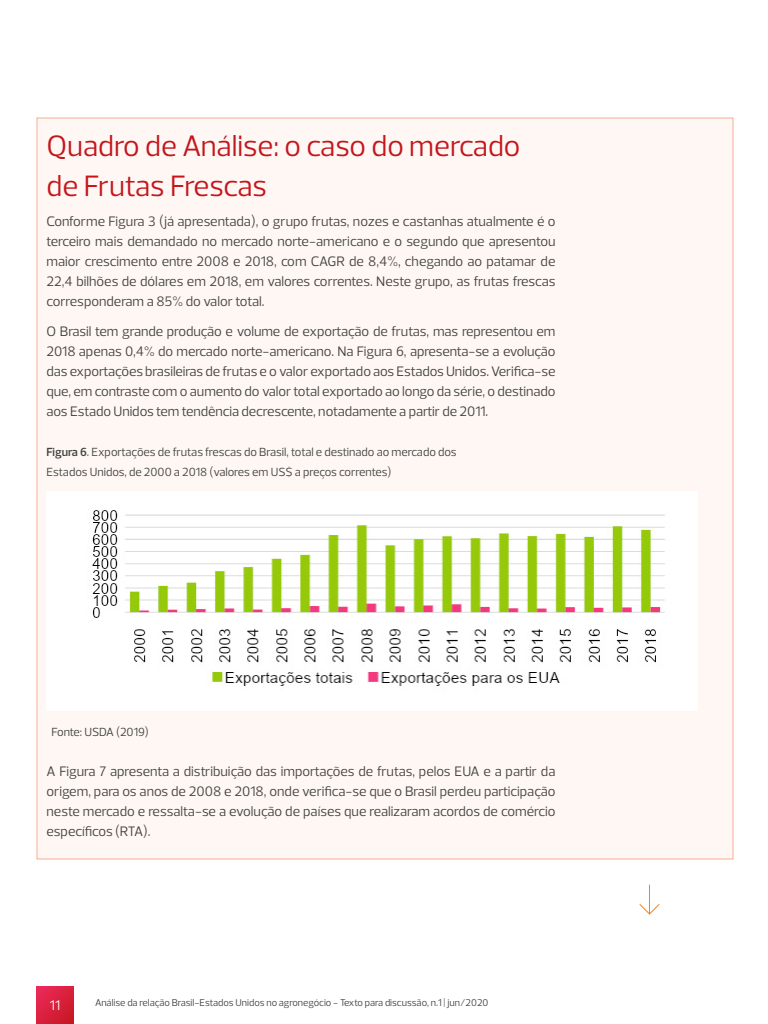
<style>
.page{position:relative;width:768px;height:1024px;background:#fff}
.page>*{position:absolute;margin:0;border:0;box-sizing:border-box;transform-origin:0 0}
.t1{font:30px/40px "Prelo";color:#c4161c}
.t2{font:14px/20px "Prelo";letter-spacing:-.005em;color:#414240;text-align:justify}
.t3{font:14px "Prelo";color:#fff}
.t4{font:12px/20px "Prelo";color:#414240}
.t5{font:10px "Prelo";color:#414240}
.s1{font-weight:600}
</style>
<div class="page">
<svg style="left:36px;top:986px;width:38px;height:38px"></svg>
<div style="left:36px;top:118px;width:698px;height:742px;background:#fef7f4;border:1px solid #f8ac91"></div>
<div style="left:46px;top:491px;width:652px;height:220px;background:#fff"></div>
<img style="left:92px;top:510px;width:573px;height:176px">
<svg style="left:639px;top:885px;width:21px;height:30px"></svg>
<h1 class="t1" style="left:46px;top:126px;width:475px">Quadro de Análise: o caso do mercado de Frutas Frescas</h1>
<p class="t2" style="left:46px;top:211px;width:511px">Conforme Figura 3 (já apresentada), o grupo frutas, nozes e castanhas atualmente é o terceiro mais demandado no mercado norte-americano e o segundo que apresentou maior crescimento entre 2008 e 2018, com CAGR de 8,4%, chegando ao patamar de 22,4 bilhões de dólares em 2018, em valores correntes. Neste grupo, as frutas frescas corresponderam a 85% do valor total.</p>
<p class="t2" style="left:46px;top:321px;width:511px">O Brasil tem grande produção e volume de exportação de frutas, mas representou em 2018 apenas 0,4% do mercado norte-americano. Na Figura 6, apresenta-se a evolução das exportações brasileiras de frutas e o valor exportado aos Estados Unidos. Verifica-se que, em contraste com o aumento do valor total exportado ao longo da série, o destinado aos Estado Unidos tem tendência decrescente, notadamente a partir de 2011.</p>
<p class="t4" style="left:46px;top:442px;width:412px"><span class="s1">Figura 6</span>. Exportações de frutas frescas do Brasil, total e destinado ao mercado dos<br>Estados Unidos, de 2000 a 2018 (valores em US$ a preços correntes)</p>
<p class="t4" style="left:52px;top:722px;width:99px">Fonte: USDA (2019)</p>
<p class="t2" style="left:46px;top:761px;width:511px">A Figura 7 apresenta a distribuição das importações de frutas, pelos EUA e a partir da origem, para os anos de 2008 e 2018, onde verifica-se que o Brasil perdeu participação neste mercado e ressalta-se a evolução de países que realizaram acordos de comércio específicos (RTA).</p>
<p class="t3" style="left:50px;top:997px;width:12px">11</p>
<p class="t5" style="left:95px;top:997px;width:395px">Análise da relação Brasil-Estados Unidos no agronegócio - Texto para discussão, n.1 | jun/2020</p>
</div>
